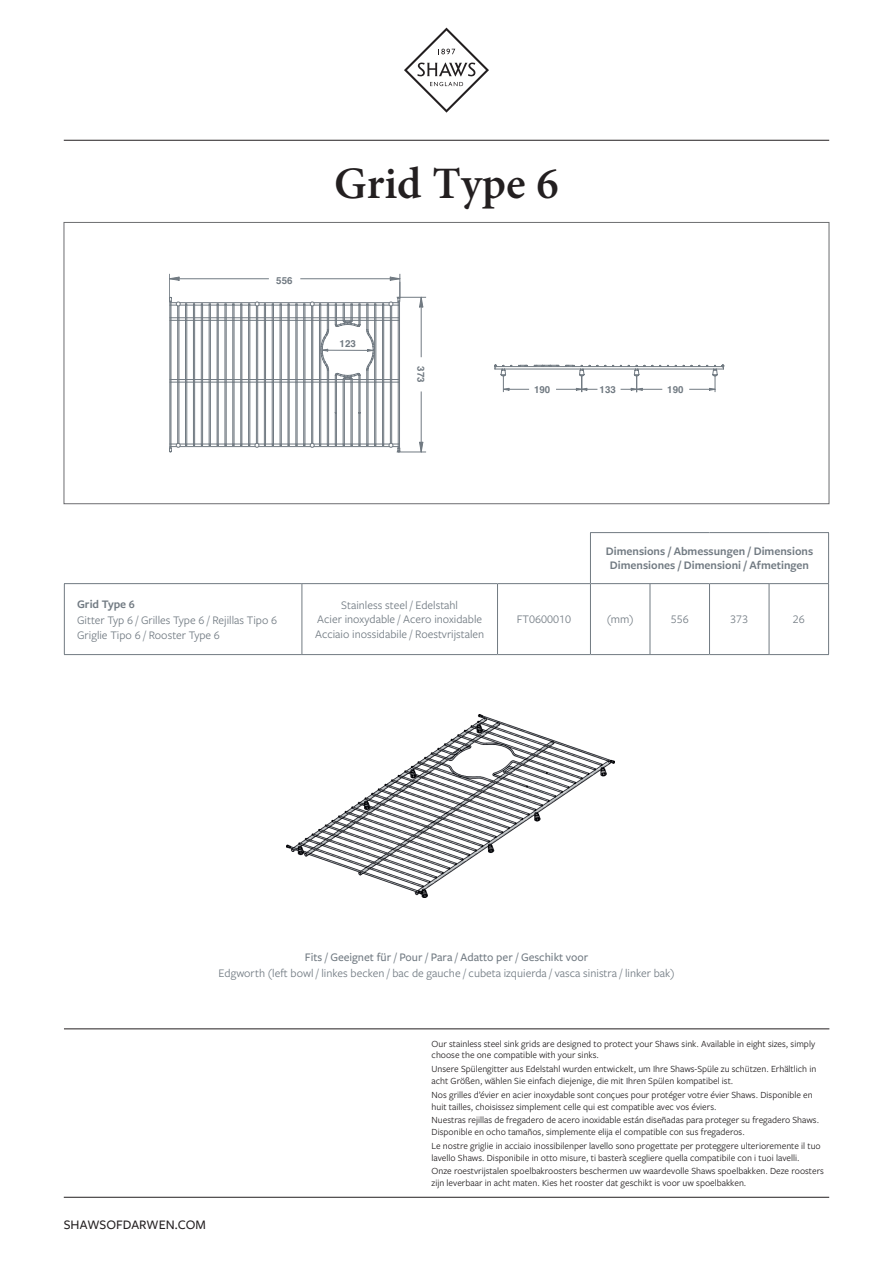
<style>
.page{position:relative;width:893px;height:1263px;background:#fff}
.page>*{position:absolute;margin:0;border:0;box-sizing:border-box;transform-origin:0 0}
.t1{font:600 45px "Minion Pro";color:#231f20}
.t2{font:500 13.5px "Freight Sans Pro";color:#231f20}
.t3{font:12px/14.4px "Freight Sans Pro";color:#717a82}
.t4{font:600 12px/14.4px "Freight Sans Pro";color:#717a82;text-align:center}
.t5{font:500 12px "Freight Sans Pro";color:#717a82}
.t6{font:9.75px/11.7px "Freight Sans Pro";color:#231f20}
.t7{font:700 9.75px "Helvetica";color:#717a82}
</style>
<div class="page">
<svg style="left:404px;top:28px;width:85px;height:85px"></svg>
<hr style="left:64px;top:140px;width:765px;height:1px;background:#231f20">
<hr style="left:64px;top:1197px;width:765px;height:1px;background:#231f20">
<hr style="left:64px;top:1028px;width:765px;height:1px;background:#231f20">
<svg style="left:169px;top:274px;width:257px;height:179px"></svg>
<svg style="left:494px;top:364px;width:230px;height:28px"></svg>
<img style="left:286px;top:714px;width:329px;height:183px">
<hr style="left:590px;top:532px;width:60px;height:1px;background:#717a82">
<hr style="left:590px;top:533px;width:1px;height:50px;background:#717a82">
<hr style="left:650px;top:532px;width:59px;height:1px;background:#717a82">
<hr style="left:709px;top:532px;width:60px;height:1px;background:#717a82">
<hr style="left:769px;top:532px;width:60px;height:1px;background:#717a82">
<hr style="left:828px;top:533px;width:1px;height:50px;background:#717a82">
<hr style="left:64px;top:583px;width:238px;height:1px;background:#717a82">
<hr style="left:64px;top:584px;width:1px;height:70px;background:#717a82">
<hr style="left:302px;top:583px;width:195px;height:1px;background:#717a82">
<hr style="left:302px;top:584px;width:1px;height:70px;background:#717a82">
<hr style="left:497px;top:583px;width:93px;height:1px;background:#717a82">
<hr style="left:497px;top:584px;width:1px;height:70px;background:#717a82">
<hr style="left:590px;top:583px;width:60px;height:1px;background:#717a82">
<hr style="left:590px;top:584px;width:1px;height:70px;background:#717a82">
<hr style="left:650px;top:583px;width:59px;height:1px;background:#717a82">
<hr style="left:650px;top:584px;width:1px;height:70px;background:#717a82">
<hr style="left:709px;top:583px;width:60px;height:1px;background:#717a82">
<hr style="left:709px;top:584px;width:1px;height:70px;background:#717a82">
<hr style="left:769px;top:583px;width:60px;height:1px;background:#717a82">
<hr style="left:769px;top:584px;width:1px;height:70px;background:#717a82">
<hr style="left:828px;top:584px;width:1px;height:70px;background:#717a82">
<hr style="left:709px;top:654px;width:60px;height:1px;background:#717a82">
<hr style="left:769px;top:654px;width:60px;height:1px;background:#717a82">
<hr style="left:64px;top:654px;width:238px;height:1px;background:#717a82">
<hr style="left:302px;top:654px;width:195px;height:1px;background:#717a82">
<hr style="left:497px;top:654px;width:93px;height:1px;background:#717a82">
<hr style="left:590px;top:654px;width:60px;height:1px;background:#717a82">
<hr style="left:650px;top:654px;width:59px;height:1px;background:#717a82">
<p class="t7" style="left:276px;top:274px;width:18px">556</p>
<h1 class="t1" style="left:334px;top:152px;width:226px">Grid Type 6</h1>
<p class="t7" style="left:340px;top:338px;width:18px">123</p>
<p class="t7" style="left:427px;top:366px;width:18px;rotate:90deg">373</p>
<p class="t7" style="left:534px;top:383px;width:18px">190</p>
<p class="t7" style="left:600px;top:383px;width:18px">133</p>
<p class="t7" style="left:667px;top:383px;width:18px">190</p>
<p class="t4" style="left:77px;top:596px;width:59px">Grid Type 6</p>
<p class="t3" style="left:77px;top:613px;width:202px">Gitter Typ 6 / Grilles Type 6 / Rejillas Tipo 6<br>Griglie Tipo 6 / Rooster Type 6</p>
<p class="t3" style="left:315px;top:597px;width:171px;text-align:center">Stainless steel / Edelstahl<br>Acier inoxydable / Acero inoxidable<br>Acciaio inossidabile / Roestvrijstalen</p>
<p class="t4" style="left:606px;top:543px;width:209px">Dimensions / Abmessungen / Dimensions<br>Dimensiones / Dimensioni / Afmetingen</p>
<p class="t3" style="left:517px;top:612px;width:56px">FT0600010</p>
<p class="t3" style="left:607px;top:612px;width:29px">(mm)</p>
<p class="t3" style="left:671px;top:612px;width:19px">556</p>
<p class="t3" style="left:730px;top:612px;width:19px">373</p>
<p class="t3" style="left:793px;top:612px;width:13px">26</p>
<p class="t5" style="left:305px;top:949px;width:285px">Fits / Geeignet für / Pour / Para / Adatto per / Geschikt voor</p>
<p class="t3" style="left:219px;top:966px;width:458px">Edgworth (left bowl / linkes becken / bac de gauche / cubeta izquierda / vasca sinistra / linker bak)</p>
<h2 class="t2" style="left:64px;top:1215px;width:144px">SHAWSOFDARWEN.COM</h2>
<p class="t6" style="left:432px;top:1037px;width:385px">Our stainless steel sink grids are designed to protect your Shaws sink. Available in eight sizes, simply choose the one compatible with your sinks.</p>
<p class="t6" style="left:432px;top:1063px;width:386px">Unsere Spülengitter aus Edelstahl wurden entwickelt, um Ihre Shaws-Spüle zu schützen. Erhältlich in acht Größen, wählen Sie einfach diejenige, die mit Ihren Spülen kompatibel ist.</p>
<p class="t6" style="left:432px;top:1088px;width:383px">Nos grilles d’évier en acier inoxydable sont conçues pour protéger votre évier Shaws. Disponible en huit tailles, choisissez simplement celle qui est compatible avec vos éviers.</p>
<p class="t6" style="left:432px;top:1114px;width:389px">Nuestras rejillas de fregadero de acero inoxidable están diseñadas para proteger su fregadero Shaws.<br>Disponible en ocho tamaños, simplemente elija el compatible con sus fregaderos.</p>
<p class="t6" style="left:432px;top:1139px;width:391px">Le nostre griglie in acciaio inossibilenper lavello sono progettate per proteggere ulterioremente il tuo lavello Shaws. Disponibile in otto misure, ti basterà scegliere quella compatibile con i tuoi lavelli.</p>
<p class="t6" style="left:432px;top:1165px;width:394px">Onze roestvrijstalen spoelbakroosters beschermen uw waardevolle Shaws spoelbakken. Deze roosters zijn leverbaar in acht maten. Kies het rooster dat geschikt is voor uw spoelbakken.</p>
</div>
